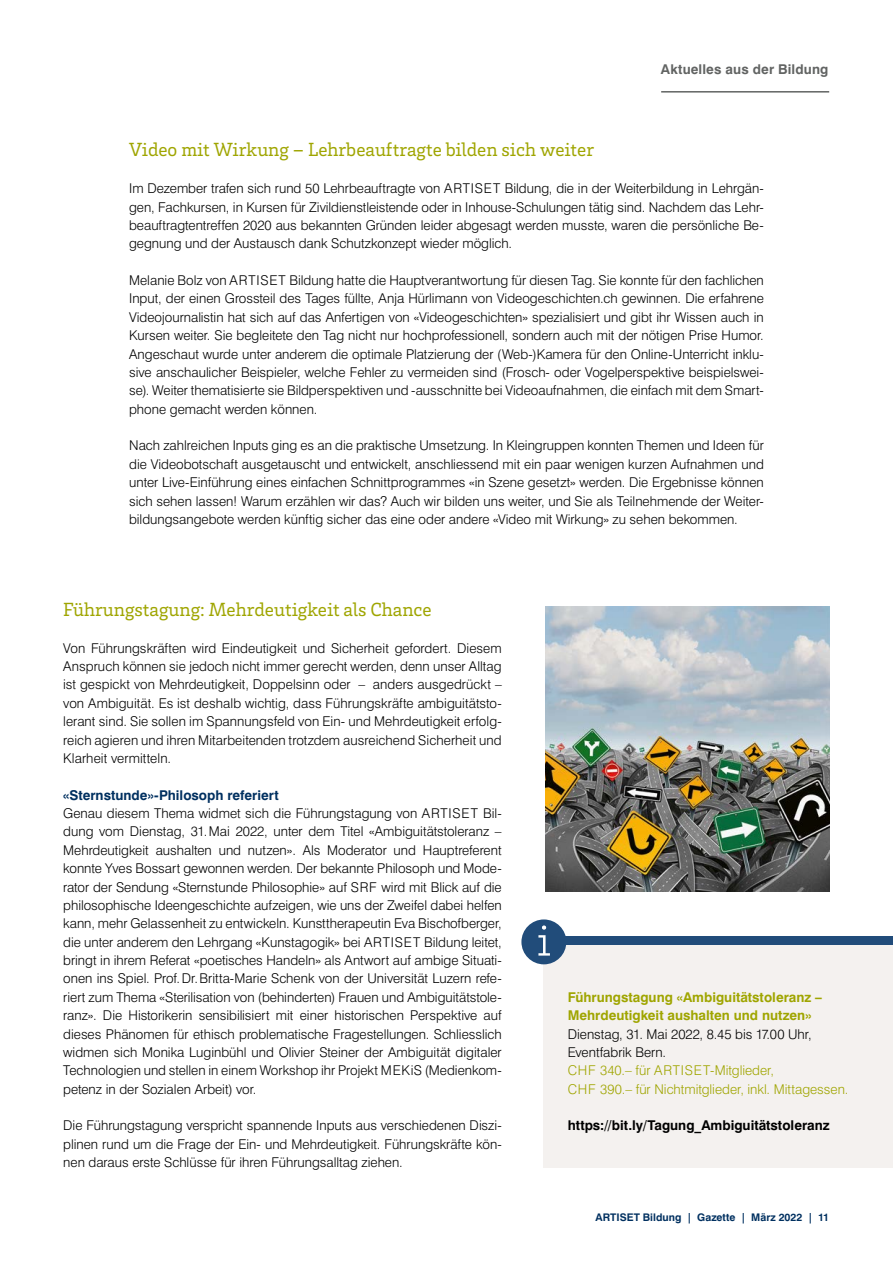
<style>
.page{position:relative;width:893px;height:1263px;background:#fff}
.page>*{position:absolute;margin:0;border:0;box-sizing:border-box;transform-origin:0 0}
._04_kleiner_Titel{font:19.5px "Brix Slab";color:#9fa500}
._05_GT{font:300 13.5px/18.3px "Swiss 721 BT";color:#000;text-align:justify}
._08_Kasten_GT{font:300 13.5px/18.3px "Swiss 721 BT";color:#9fa500}
._08_Kasten_Titel{font:700 13.5px/18px "Swiss 721 BT";color:#9fa500}
._08_Kasten_GT-2{font:700 13.5px "Swiss 721 BT";color:#000}
._04_Zwischentitel{font:700 13.5px "Swiss 721 BT";color:#003060}
.t1{font:700 13.5px "Swiss 721 BT";letter-spacing:.01em;color:#626463}
.t2{font:700 10.5px "Swiss 721 BT";color:#003060}
.s1{color:#000}
</style>
<div class="page">
<div style="left:544px;top:936px;width:349px;height:231px;background:#f4f1ef"></div>
<div style="left:564px;top:936px;width:329px;height:9px;background:#214c7a"></div>
<div style="left:521px;top:919px;width:45px;height:45px;background:#214c7a;border-radius:50%"></div>
<svg style="left:538px;top:925px;width:12px;height:30px"></svg>
<img style="left:545px;top:606px;width:284px;height:285px">
<hr style="left:661px;top:91px;width:168px;height:2px;background:#626463">
<p class="t1" style="left:661px;top:61px;width:169px">Aktuelles aus der Bildung</p>
<p class="_04_kleiner_Titel" style="left:129px;top:137px;width:466px">Video mit Wirkung – Lehrbeauftragte bilden sich weiter</p>
<p class="_05_GT" style="left:129px;top:179px;width:636px">Im Dezember trafen sich rund 50 Lehrbeauftragte von ARTISET Bildung, die in der Weiterbildung in Lehrgän&shy;gen, Fachkursen, in Kursen für Zivildienstleistende oder in Inhouse-Schulungen tätig sind. Nachdem das Lehr&shy;beauftragtentreffen 2020 aus bekannten Gründen leider abgesagt werden musste, waren die persönliche Be&shy;gegnung und der Austausch dank Schutzkonzept wieder möglich.</p>
<p class="_05_GT" style="left:129px;top:271px;width:636px">Melanie Bolz von ARTISET Bildung hatte die Hauptverantwortung für diesen Tag. Sie konnte für den fachlichen Input, der einen Grossteil des Tages füllte, Anja Hürlimann von Videogeschichten.ch gewinnen. Die erfahrene Videojournalistin hat sich auf das Anfertigen von «Videogeschichten» spezialisiert und gibt ihr Wissen auch in Kursen weiter. Sie begleitete den Tag nicht nur hochprofessionell, sondern auch mit der nötigen Prise Humor.<br>Angeschaut wurde unter anderem die optimale Platzierung der (Web-)Kamera für den Online-Unterricht inklu&shy;sive anschaulicher Beispieler, welche Fehler zu vermeiden sind (Frosch- oder Vogelperspektive beispielswei&shy;se). Weiter thematisierte sie Bildperspektiven und -ausschnitte bei Videoaufnahmen, die einfach mit dem Smart&shy;phone gemacht werden können.</p>
<p class="_05_GT" style="left:129px;top:436px;width:636px">Nach zahlreichen Inputs ging es an die praktische Umsetzung. In Kleingruppen konnten Themen und Ideen für die Videobotschaft ausgetauscht und entwickelt, anschliessend mit ein paar wenigen kurzen Aufnahmen und unter Live-Einführung eines einfachen Schnittprogrammes «in Szene gesetzt» werden. Die Ergebnisse können sich sehen lassen! Warum erzählen wir das? Auch wir bilden uns weiter, und Sie als Teilnehmende der Weiter&shy;bildungsangebote werden künftig sicher das eine oder andere «Video mit Wirkung» zu sehen bekommen.</p>
<p class="_04_kleiner_Titel" style="left:63px;top:597px;width:370px">Führungstagung: Mehrdeutigkeit als Chance</p>
<p class="_05_GT" style="left:63px;top:638px;width:440px">Von Führungskräften wird Eindeutigkeit und Sicherheit gefordert. Diesem Anspruch können sie jedoch nicht immer gerecht werden, denn unser Alltag ist gespickt von Mehrdeutigkeit, Doppelsinn oder – anders ausgedrückt – von Ambiguität. Es ist deshalb wichtig, dass Führungskräfte ambiguitätsto&shy;lerant sind. Sie sollen im Spannungsfeld von Ein- und Mehrdeutigkeit erfolg&shy;reich agieren und ihren Mitarbeitenden trotzdem ausreichend Sicherheit und Klarheit vermitteln.</p>
<p class="_04_Zwischentitel" style="left:63px;top:787px;width:217px">«Sternstunde»-Philosoph referiert</p>
<p class="_05_GT" style="left:63px;top:804px;width:440px">Genau diesem Thema widmet sich die Führungstagung von ARTISET Bil&shy;dung vom Dienstag, 31.Mai 2022, unter dem Titel «Ambiguitätstoleranz – Mehrdeutigkeit aushalten und nutzen». Als Moderator und Hauptreferent konnte Yves Bossart gewonnen werden. Der bekannte Philosoph und Mode&shy;rator der Sendung «Sternstunde Philosophie» auf SRF wird mit Blick auf die philosophische Ideengeschichte aufzeigen, wie uns der Zweifel dabei helfen kann, mehr Gelassenheit zu entwickeln. Kunsttherapeutin Eva Bischofberger, die unter anderem den Lehrgang «Kunstagogik» bei ARTISET Bildung leitet, bringt in ihrem Referat «poetisches Handeln» als Antwort auf ambige Situati&shy;onen ins Spiel. Prof.Dr.Britta-Marie Schenk von der Universität Luzern refe&shy;riert zum Thema «Sterilisation von (behinderten) Frauen und Ambiguitätstole&shy;ranz». Die Historikerin sensibilisiert mit einer historischen Perspektive auf dieses Phänomen für ethisch problematische Fragestellungen. Schliesslich widmen sich Monika Luginbühl und Olivier Steiner der Ambiguität digitaler Technologien und stellen in einem Workshop ihr Projekt MEKiS (Medienkom&shy;petenz in der Sozialen Arbeit) vor.</p>
<p class="_05_GT" style="left:63px;top:1116px;width:440px">Die Führungstagung verspricht spannende Inputs aus verschiedenen Diszi&shy;plinen rund um die Frage der Ein- und Mehrdeutigkeit. Führungskräfte kön&shy;nen daraus erste Schlüsse für ihren Führungsalltag ziehen.</p>
<p class="_08_Kasten_Titel" style="left:568px;top:988px;width:256px">Führungstagung «Ambiguitätstoleranz –<br>Mehrdeutigkeit aushalten und nutzen»</p>
<p class="_08_Kasten_GT" style="left:568px;top:1024px;width:282px"><span class="s1">Dienstag, 31. Mai 2022, 8.45 bis 17.00 Uhr, Eventfabrik Bern.<br></span>CHF 340.– für ARTISET-Mitglieder,<br>CHF 390.– für Nichtmitglieder, inkl. Mittagessen.</p>
<p class="_08_Kasten_GT-2" style="left:568px;top:1117px;width:263px">https://bit.ly/Tagung_Ambiguitätstoleranz</p>
<p class="t2" style="left:595px;top:1211px;width:235px">ARTISET Bildung | Gazette | März 2022 | 11</p>
</div>
